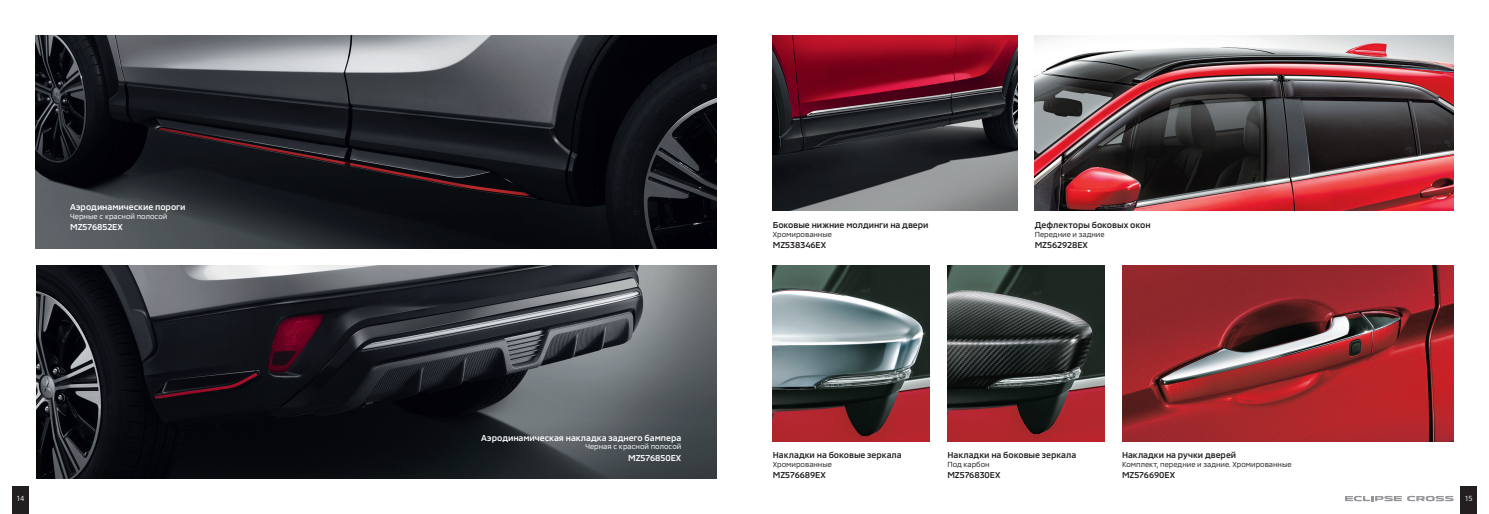
<style>
.page{position:relative;width:1489px;height:514px;background:#fff}
.page>*{position:absolute;margin:0;border:0;box-sizing:border-box;transform-origin:0 0}
.t1{font:500 8.75px "MMC";letter-spacing:-.005em;color:#231f20}
.t2{font:500 8.75px "MMC";letter-spacing:-.005em;color:#fff}
.t3{font:7.5px "MMC";color:#231f20}
.t4{font:7.5px "MMC";color:#fff}
.t5{font:7.5px "PF Centro Sans Pro";color:#fff}
</style>
<div class="page">
<div style="left:1459px;top:486px;width:17px;height:28px;background:#231f20"></div>
<div style="left:12px;top:486px;width:17px;height:28px;background:#231f20"></div>
<svg style="left:1345px;top:496px;width:108px;height:5px"></svg>
<img style="left:35px;top:35px;width:681px;height:213px">
<img style="left:36px;top:266px;width:680px;height:212px">
<img style="left:1034px;top:35px;width:419px;height:176px">
<img style="left:772px;top:35px;width:244px;height:176px">
<img style="left:772px;top:266px;width:157px;height:175px">
<img style="left:1122px;top:266px;width:331px;height:175px">
<img style="left:947px;top:266px;width:157px;height:175px">
<p class="t2" style="left:70px;top:200px;width:117px">Аэродинамические пороги</p>
<p class="t4" style="left:70px;top:210px;width:99px">Черные с красной полосой</p>
<p class="t2" style="left:70px;top:220px;width:54px">MZ576852EX</p>
<p class="t2" style="left:481px;top:430px;width:201px">Аэродинамическая накладка заднего бампера</p>
<p class="t4" style="left:585px;top:440px;width:97px">Черная с красной полосой</p>
<p class="t2" style="left:628px;top:450px;width:55px">MZ576850EX</p>
<p class="t1" style="left:772px;top:218px;width:157px">Боковые нижние молдинги на двери</p>
<p class="t3" style="left:772px;top:228px;width:61px">Хромированные</p>
<p class="t1" style="left:772px;top:238px;width:55px">MZ538346EX</p>
<p class="t1" style="left:1034px;top:218px;width:117px">Дефлекторы боковых окон</p>
<p class="t3" style="left:1034px;top:228px;width:71px">Передние и задние</p>
<p class="t1" style="left:1034px;top:238px;width:55px">MZ562928EX</p>
<p class="t1" style="left:772px;top:448px;width:130px">Накладки на боковые зеркала</p>
<p class="t3" style="left:772px;top:458px;width:61px">Хромированные</p>
<p class="t1" style="left:772px;top:468px;width:54px">MZ576689EX</p>
<p class="t1" style="left:947px;top:448px;width:130px">Накладки на боковые зеркала</p>
<p class="t3" style="left:947px;top:458px;width:44px">Под карбон</p>
<p class="t1" style="left:947px;top:468px;width:55px">MZ576830EX</p>
<p class="t1" style="left:1121px;top:448px;width:116px">Накладки на ручки дверей</p>
<p class="t3" style="left:1121px;top:458px;width:171px">Комплект, передние и задние. Хромированные</p>
<p class="t1" style="left:1121px;top:468px;width:54px">MZ576690EX</p>
<p class="t5" style="left:16px;top:494px;width:9px">14</p>
<p class="t5" style="left:1464px;top:494px;width:9px">15</p>
</div>
